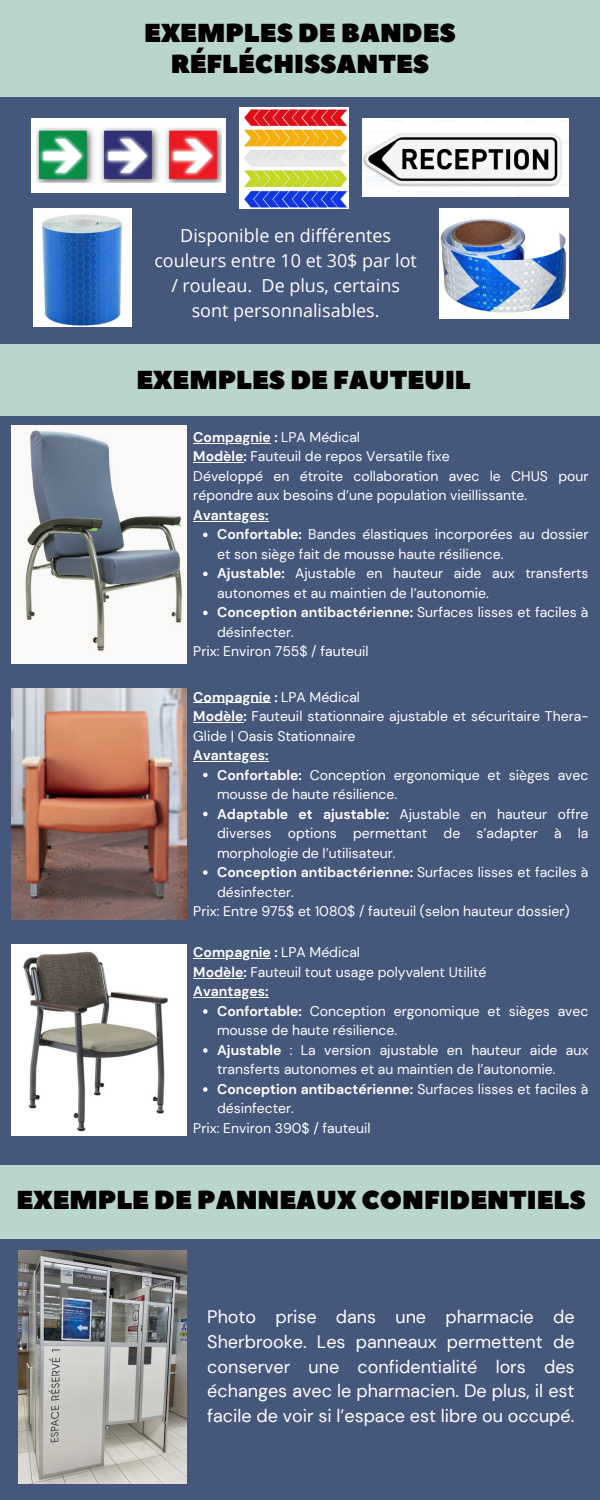
<style>
.page{position:relative;width:600px;height:1500px;background:#45577b}
.page>*{position:absolute;margin:0;border:0;box-sizing:border-box;transform-origin:0 0}
.t1{font:26px/30.8px "Peace Sans";color:#000;text-align:center}
.t2{font:18px/24.8px "DM Sans";color:#fff;text-align:justify}
.t3{font:18px/24.7px "Open Sans";color:#fff;text-align:center}
.t4{font:14px/19.5px "DM Sans";color:#fff}
.t5{font:700 14px "DM Sans";color:#fff}
.s1{font-weight:700}
.s2{font-weight:400}
</style>
<div class="page">
<div style="left:0;top:0;width:600px;height:97px;background:#bad4ce"></div>
<div style="left:0;top:345px;width:600px;height:71px;background:#bad4ce"></div>
<img style="left:239px;top:107px;width:109px;height:101px">
<img style="left:440px;top:208px;width:128px;height:110px">
<img style="left:33px;top:208px;width:99px;height:118px">
<img style="left:31px;top:118px;width:195px;height:75px">
<img style="left:362px;top:118px;width:207px;height:78px">
<div style="left:0;top:1165px;width:600px;height:74px;background:#bad4ce"></div>
<img style="left:11px;top:945px;width:176px;height:191px">
<img style="left:11px;top:689px;width:176px;height:231px">
<img style="left:11px;top:425px;width:176px;height:239px">
<img style="left:19px;top:1251px;width:168px;height:232px">
<hr style="left:193px;top:958px;width:78px;height:1px;background:#fff">
<hr style="left:193px;top:978px;width:51px;height:1px;background:#fff">
<hr style="left:193px;top:997px;width:75px;height:1px;background:#fff">
<svg style="left:203px;top:1009px;width:5px;height:5px"></svg>
<svg style="left:203px;top:1048px;width:5px;height:5px"></svg>
<svg style="left:203px;top:1087px;width:5px;height:5px"></svg>
<hr style="left:193px;top:702px;width:78px;height:1px;background:#fff">
<hr style="left:193px;top:722px;width:51px;height:1px;background:#fff">
<hr style="left:193px;top:761px;width:75px;height:1px;background:#fff">
<svg style="left:203px;top:773px;width:5px;height:4px"></svg>
<svg style="left:203px;top:812px;width:5px;height:4px"></svg>
<svg style="left:203px;top:870px;width:5px;height:5px"></svg>
<hr style="left:193px;top:443px;width:78px;height:1px;background:#fff">
<hr style="left:193px;top:462px;width:51px;height:1px;background:#fff">
<hr style="left:193px;top:521px;width:75px;height:1px;background:#fff">
<svg style="left:203px;top:533px;width:5px;height:4px"></svg>
<svg style="left:203px;top:572px;width:5px;height:4px"></svg>
<svg style="left:203px;top:611px;width:5px;height:4px"></svg>
<h1 class="t1" style="left:144px;top:19px;width:313px">EXEMPLES DE BANDES<br>RÉFLÉCHISSANTES</h1>
<p class="t3" style="left:154px;top:223px;width:264px">Disponible en différentes couleurs entre 10 et 30$ par lot / rouleau. De plus, certains sont personnalisables.</p>
<h1 class="t1" style="left:136px;top:365px;width:336px">EXEMPLES DE FAUTEUIL</h1>
<p class="t4" style="left:193px;top:427px;width:397px"><span class="s1">Compagnie :</span> LPA Médical<br><span class="s1">Modèle:</span> Fauteuil de repos Versatile fixe<br>Développé en étroite collaboration avec le CHUS pour répondre aux besoins d’une population vieillissante.</p>
<p class="t5" style="left:193px;top:506px;width:77px">Avantages:</p>
<p class="t4" style="left:217px;top:525px;width:373px"><span class="s1">Confortable:</span> Bandes élastiques incorporées au dossier</p>
<p class="t4" style="left:217px;top:544px;width:288px">et son siège fait de mousse haute résilience.</p>
<p class="t4" style="left:217px;top:564px;width:373px"><span class="s1">Ajustable:</span> Ajustable en hauteur aide aux transferts</p>
<p class="t4" style="left:217px;top:583px;width:273px">autonomes et au maintien de l’autonomie.</p>
<p class="t5" style="left:217px;top:604px;width:373px">Conception antibactérienne: <span class="s2">Surfaces lisses et faciles à</span></p>
<p class="t4" style="left:217px;top:622px;width:78px">désinfecter.</p>
<p class="t4" style="left:193px;top:642px;width:177px">Prix: Environ 755$ / fauteuil</p>
<p class="t4" style="left:193px;top:687px;width:397px"><span class="s1">Compagnie :</span> LPA Médical<br><span class="s1">Modèle:</span> Fauteuil stationnaire ajustable et sécuritaire Thera-<br>Glide | Oasis Stationnaire</p>
<p class="t5" style="left:193px;top:746px;width:77px">Avantages:</p>
<p class="t4" style="left:217px;top:765px;width:373px"><span class="s1">Confortable:</span> Conception ergonomique et sièges avec</p>
<p class="t4" style="left:217px;top:784px;width:182px">mousse de haute résilience.</p>
<p class="t4" style="left:217px;top:804px;width:373px"><span class="s1">Adaptable et ajustable:</span> Ajustable en hauteur offre</p>
<p class="t4" style="left:217px;top:823px;width:373px">diverses options permettant de s’adapter à la</p>
<p class="t4" style="left:217px;top:843px;width:180px">morphologie de l’utilisateur.</p>
<p class="t5" style="left:217px;top:863px;width:373px">Conception antibactérienne: <span class="s2">Surfaces lisses et faciles à</span></p>
<p class="t4" style="left:217px;top:882px;width:78px">désinfecter.</p>
<p class="t4" style="left:193px;top:901px;width:378px">Prix: Entre 975$ et 1080$ / fauteuil (selon hauteur dossier)</p>
<p class="t4" style="left:193px;top:943px;width:295px"><span class="s1">Compagnie :</span> LPA Médical<br><span class="s1">Modèle:</span> Fauteuil tout usage polyvalent Utilité<br><span class="s1">Avantages:</span></p>
<p class="t4" style="left:217px;top:1001px;width:373px"><span class="s1">Confortable:</span> Conception ergonomique et sièges avec</p>
<p class="t4" style="left:217px;top:1021px;width:182px">mousse de haute résilience.</p>
<p class="t4" style="left:217px;top:1040px;width:373px"><span class="s1">Ajustable</span> : La version ajustable en hauteur aide aux</p>
<p class="t4" style="left:217px;top:1060px;width:340px">transferts autonomes et au maintien de l’autonomie.</p>
<p class="t5" style="left:217px;top:1080px;width:373px">Conception antibactérienne: <span class="s2">Surfaces lisses et faciles à</span></p>
<p class="t4" style="left:217px;top:1099px;width:78px">désinfecter.</p>
<p class="t4" style="left:193px;top:1118px;width:179px">Prix: Environ 390$ / fauteuil</p>
<h1 class="t1" style="left:17px;top:1186px;width:571px">EXEMPLE DE PANNEAUX CONFIDENTIELS</h1>
<p class="t2" style="left:207px;top:1305px;width:369px">Photo prise dans une pharmacie de Sherbrooke. Les panneaux permettent de conserver une confidentialité lors des échanges avec le pharmacien. De plus, il est facile de voir si l’espace est libre ou occupé.</p>
</div>
